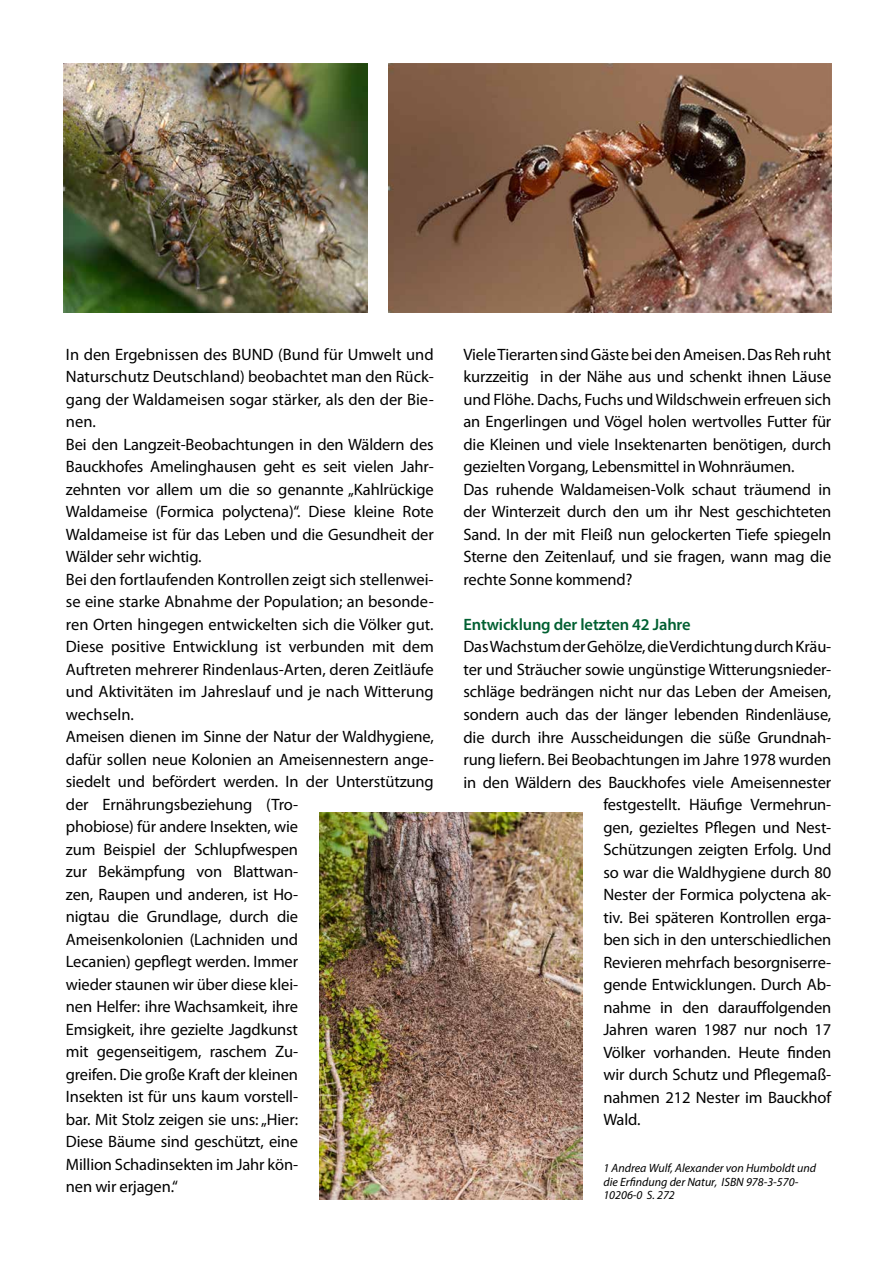
<style>
.page{position:relative;width:893px;height:1263px;background:#fff}
.page>*{position:absolute;margin:0;border:0;box-sizing:border-box;transform-origin:0 0}
.t1{font:16.5px/22.5px "Myriad Pro";letter-spacing:-.01em;color:#000}
.t2{font:600 16.5px "Myriad Pro";letter-spacing:-.01em;color:#005f31}
.t3{font:italic 12px/13.5px "Myriad Pro";color:#000}
</style>
<div class="page">
<img style="left:63px;top:64px;width:304px;height:248px">
<img style="left:388px;top:64px;width:443px;height:248px">
<img style="left:319px;top:812px;width:263px;height:387px">
<p class="t1" style="left:66px;top:343px;width:369px">In den Ergebnissen des BUND (Bund für Umwelt und Naturschutz Deutschland) beobachtet man den Rück&shy;gang der Waldameisen sogar stärker, als den der Bie&shy;nen.<br>Bei den Langzeit-Beobachtungen in den Wäldern des Bauckhofes Amelinghausen geht es seit vielen Jahr&shy;zehnten vor allem um die so genannte „Kahlrückige Waldameise (Formica polyctena)“. Diese kleine Rote Waldameise ist für das Leben und die Gesundheit der Wälder sehr wichtig.<br>Bei den fortlaufenden Kontrollen zeigt sich stellenwei&shy;se eine starke Abnahme der Population; an besonde&shy;ren Orten hingegen entwickelten sich die Völker gut.<br>Diese positive Entwicklung ist verbunden mit dem Auftreten mehrerer Rindenlaus-Arten, deren Zeitläufe und Aktivitäten im Jahreslauf und je nach Witterung wechseln.<br>Ameisen dienen im Sinne der Natur der Waldhygiene, dafür sollen neue Kolonien an Ameisennestern ange&shy;siedelt und befördert werden. In der Unterstützung der Ernährungsbeziehung (Tro-<br>phobiose) für andere Insekten, wie<br>zum Beispiel der Schlupfwespen<br>zur Bekämpfung von Blattwan-<br>zen, Raupen und anderen, ist Ho-<br>nigtau die Grundlage, durch die<br>Ameisenkolonien (Lachniden und<br>Lecanien) gepflegt werden. Immer<br>wieder staunen wir über diese klei-<br>nen Helfer: ihre Wachsamkeit, ihre<br>Emsigkeit, ihre gezielte Jagdkunst<br>mit gegenseitigem, raschem Zu-<br>greifen. Die große Kraft der kleinen<br>Insekten ist für uns kaum vorstell-<br>bar. Mit Stolz zeigen sie uns: „Hier:<br>Diese Bäume sind geschützt, eine<br>Million Schadinsekten im Jahr kön-<br>nen wir erjagen.“</p>
<p class="t1" style="left:463px;top:343px;width:369px">Viele Tierarten sind Gäste bei den Ameisen. Das Reh ruht kurzzeitig in der Nähe aus und schenkt ihnen Läuse und Flöhe. Dachs, Fuchs und Wildschwein erfreuen sich an Engerlingen und Vögel holen wertvolles Futter für die Kleinen und viele Insektenarten benötigen, durch gezielten Vorgang, Lebensmittel in Wohnräumen.<br>Das ruhende Waldameisen-Volk schaut träumend in der Winterzeit durch den um ihr Nest geschichteten Sand. In der mit Fleiß nun gelockerten Tiefe spiegeln Sterne den Zeitenlauf, und sie fragen, wann mag die rechte Sonne kommend?</p>
<p class="t2" style="left:463px;top:614px;width:229px">Entwicklung der letzten 42 Jahre</p>
<p class="t1" style="left:463px;top:635px;width:369px">Das Wachstum der Gehölze, die Verdichtung durch Kräu-</p>
<p class="t1" style="left:463px;top:658px;width:369px">ter und Sträucher sowie ungünstige Witterungsnieder-</p>
<p class="t1" style="left:463px;top:680px;width:369px">schläge bedrängen nicht nur das Leben der Ameisen,</p>
<p class="t1" style="left:463px;top:703px;width:369px">sondern auch das der länger lebenden Rindenläuse,</p>
<p class="t1" style="left:463px;top:725px;width:369px">die durch ihre Ausscheidungen die süße Grundnah-</p>
<p class="t1" style="left:463px;top:748px;width:369px">rung liefern. Bei Beobachtungen im Jahre 1978 wurden</p>
<p class="t1" style="left:463px;top:770px;width:369px">in den Wäldern des Bauckhofes viele Ameisennester</p>
<p class="t1" style="left:603px;top:793px;width:229px">festgestellt. Häufige Vermehrun-</p>
<p class="t1" style="left:603px;top:815px;width:229px">gen, gezieltes Pflegen und Nest-</p>
<p class="t1" style="left:603px;top:838px;width:229px">Schützungen zeigten Erfolg. Und</p>
<p class="t1" style="left:603px;top:860px;width:229px">so war die Waldhygiene durch 80</p>
<p class="t1" style="left:603px;top:883px;width:229px">Nester der Formica polyctena ak-</p>
<p class="t1" style="left:603px;top:905px;width:229px">tiv. Bei späteren Kontrollen erga-</p>
<p class="t1" style="left:603px;top:928px;width:229px">ben sich in den unterschiedlichen</p>
<p class="t1" style="left:603px;top:950px;width:229px">Revieren mehrfach besorgniserre-</p>
<p class="t1" style="left:603px;top:973px;width:229px">gende Entwicklungen. Durch Ab-</p>
<p class="t1" style="left:603px;top:995px;width:229px">nahme in den darauffolgenden</p>
<p class="t1" style="left:603px;top:1018px;width:229px">Jahren waren 1987 nur noch 17</p>
<p class="t1" style="left:603px;top:1040px;width:229px">Völker vorhanden. Heute finden</p>
<p class="t1" style="left:603px;top:1063px;width:229px">wir durch Schutz und Pflegemaß-</p>
<p class="t1" style="left:603px;top:1085px;width:229px">nahmen 212 Nester im Bauckhof</p>
<p class="t1" style="left:603px;top:1108px;width:39px">Wald.</p>
<p class="t3" style="left:603px;top:1161px;width:214px">1 Andrea Wulf, Alexander von Humboldt und die Erfindung der Natur, ISBN 978-3-570-<br>10206-0 S. 272</p>
</div>
